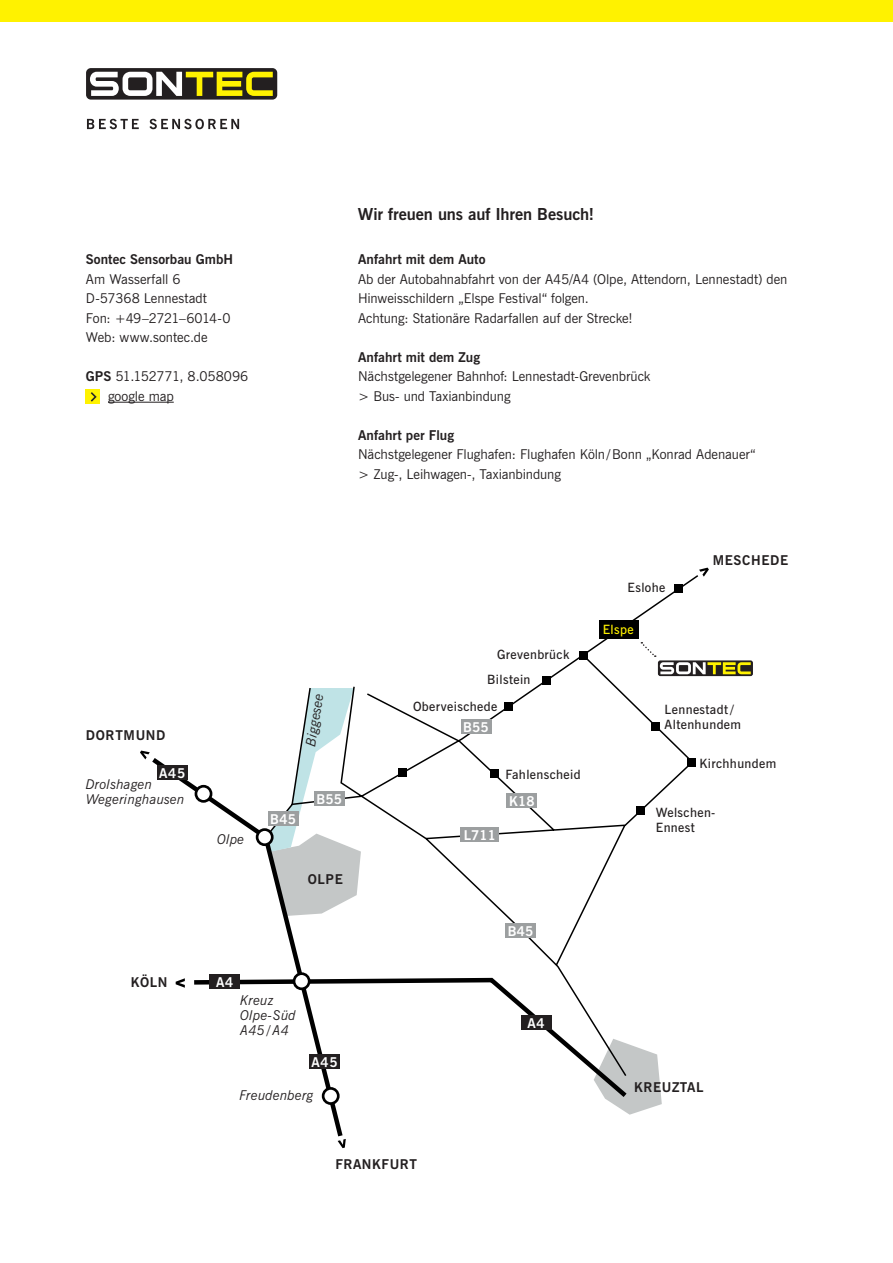
<style>
.page{position:relative;width:893px;height:1263px;background:#fff}
.page>*{position:absolute;margin:0;border:0;box-sizing:border-box;transform-origin:0 0}
.t1{font:700 16.5px "News Gothic BT";letter-spacing:-.005em;color:#231f20}
.t2{font:13.5px/19.5px "News Gothic BT";letter-spacing:-.005em;color:#231f20}
.t3{font:700 13.5px "News Gothic BT";letter-spacing:.01em;color:#231f20}
.t4{font:italic 13.5px/15px "News Gothic BT";letter-spacing:.01em;color:#231f20}
.t5{font:700 13.5px "News Gothic BT";letter-spacing:.01em;color:#fff}
.t6{font:700 13.5px "News Gothic BT";letter-spacing:.04em;color:#231f20}
.t7{font:700 13.5px "News Gothic BT";letter-spacing:.05em;color:#231f20}
.t8{font:600 12.75px/15.3px "News Gothic BT";letter-spacing:.03em;color:#231f20}
.t9{font:600 12.75px "News Gothic BT";letter-spacing:.03em;color:#fff200}
.s1{font-weight:700}
</style>
<div class="page">
<div style="left:0;top:0;width:893px;height:21px;background:#fff200"></div>
<div style="left:86px;top:68px;width:191px;height:32px;background:#231f20;border-radius:5px"></div>
<svg style="left:90px;top:72px;width:183px;height:24px"></svg>
<svg style="left:87px;top:119px;width:152px;height:10px"></svg>
<hr style="left:108px;top:402px;width:66px;height:1px;background:#231f20">
<div style="left:86px;top:390px;width:14px;height:14px;background:#fff200"></div>
<svg style="left:91px;top:392px;width:6px;height:10px"></svg>
<svg style="left:658px;top:660px;width:95px;height:16px"></svg>
<svg style="left:631px;top:1078px;width:31px;height:36px"></svg>
<svg style="left:299px;top:575px;width:401px;height:503px"></svg>
<svg style="left:338px;top:1141px;width:8px;height:7px"></svg>
<svg style="left:140px;top:750px;width:10px;height:9px"></svg>
<svg style="left:147px;top:753px;width:484px;height:388px"></svg>
<div style="left:196px;top:786px;width:15px;height:15px;background:#fff;border-radius:50%"></div>
<div style="left:195px;top:785px;width:17px;height:18px;border:3px solid #000;border-radius:50%"></div>
<div style="left:257px;top:829px;width:15px;height:16px;background:#fff;border-radius:50%"></div>
<div style="left:256px;top:828px;width:18px;height:18px;border:3px solid #000;border-radius:50%"></div>
<div style="left:294px;top:974px;width:15px;height:15px;background:#fff;border-radius:50%"></div>
<div style="left:293px;top:972px;width:17px;height:18px;border:3px solid #000;border-radius:50%"></div>
<div style="left:323px;top:1088px;width:15px;height:15px;background:#fff;border-radius:50%"></div>
<div style="left:322px;top:1087px;width:18px;height:18px;border:3px solid #000;border-radius:50%"></div>
<div style="left:504px;top:702px;width:9px;height:8px;background:#000"></div>
<div style="left:490px;top:770px;width:8px;height:8px;background:#000"></div>
<div style="left:398px;top:768px;width:9px;height:9px;background:#000"></div>
<div style="left:636px;top:806px;width:8px;height:9px;background:#000"></div>
<div style="left:687px;top:758px;width:9px;height:8px;background:#000"></div>
<div style="left:652px;top:722px;width:8px;height:8px;background:#000"></div>
<div style="left:542px;top:676px;width:8px;height:9px;background:#000"></div>
<div style="left:599px;top:621px;width:40px;height:18px;background:#000"></div>
<div style="left:579px;top:651px;width:9px;height:9px;background:#000"></div>
<div style="left:674px;top:584px;width:9px;height:8px;background:#000"></div>
<svg style="left:699px;top:568px;width:10px;height:9px"></svg>
<div style="left:157px;top:765px;width:31px;height:15px;background:#231f20"></div>
<div style="left:209px;top:974px;width:31px;height:14px;background:#231f20"></div>
<div style="left:521px;top:1015px;width:30px;height:15px;background:#231f20"></div>
<div style="left:309px;top:1055px;width:31px;height:14px;background:#231f20"></div>
<div style="left:268px;top:811px;width:31px;height:14px;background:#9c9fa0"></div>
<div style="left:505px;top:923px;width:31px;height:14px;background:#9c9fa0"></div>
<div style="left:314px;top:791px;width:31px;height:14px;background:#9c9fa0"></div>
<div style="left:461px;top:719px;width:30px;height:14px;background:#9c9fa0"></div>
<div style="left:506px;top:793px;width:31px;height:14px;background:#9c9fa0"></div>
<div style="left:461px;top:828px;width:38px;height:14px;background:#9c9fa0"></div>
<svg style="left:641px;top:642px;width:110px;height:32px"></svg>
<p class="t3" style="left:86px;top:251px;width:149px">Sontec Sensorbau GmbH</p>
<p class="t2" style="left:86px;top:269px;width:146px">Am Wasserfall 6<br>D-57368 Lennestadt<br>Fon: +49–2721–6014-0<br>Web: www.sontec.de</p>
<p class="t2" style="left:108px;top:367px;width:142px;text-indent:-22px"><span class="s1">GPS</span> 51.152771, 8.058096 google map</p>
<p class="t1" style="left:358px;top:204px;width:238px">Wir freuen uns auf Ihren Besuch!</p>
<p class="t3" style="left:358px;top:251px;width:129px">Anfahrt mit dem Auto</p>
<p class="t2" style="left:358px;top:269px;width:431px">Ab der Autobahnabfahrt von der A45/A4 (Olpe, Attendorn, Lennestadt) den<br>Hinweisschildern „Elspe Festival“ folgen.<br>Achtung: Stationäre Radarfallen auf der Strecke!</p>
<p class="t3" style="left:358px;top:349px;width:124px">Anfahrt mit dem Zug</p>
<p class="t2" style="left:358px;top:367px;width:294px">Nächstgelegener Bahnhof: Lennestadt-Grevenbrück &gt; Bus- und Taxianbindung</p>
<p class="t3" style="left:358px;top:427px;width:98px">Anfahrt per Flug</p>
<p class="t2" style="left:358px;top:445px;width:399px">Nächstgelegener Flughafen: Flughafen Köln/Bonn „Konrad Adenauer“ &gt; Zug-, Leihwagen-, Taxianbindung</p>
<p class="t7" style="left:86px;top:727px;width:81px">DORTMUND</p>
<p class="t5" style="left:159px;top:765px;width:28px">A45</p>
<p class="t4" style="left:86px;top:776px;width:100px">Drolshagen<br>Wegeringhausen</p>
<p class="t4" style="left:217px;top:831px;width:29px">Olpe</p>
<p class="t4" style="left:303px;top:745px;width:55px;rotate:-81deg">Biggesee</p>
<p class="t5" style="left:270px;top:811px;width:27px">B45</p>
<p class="t5" style="left:317px;top:790px;width:27px">B55</p>
<p class="t3" style="left:308px;top:871px;width:37px">OLPE</p>
<p class="t3" style="left:131px;top:974px;width:38px">KÖLN</p>
<p class="t5" style="left:216px;top:974px;width:19px">A4</p>
<p class="t4" style="left:240px;top:993px;width:57px">Kreuz<br>Olpe-Süd<br>A45/A4</p>
<p class="t5" style="left:312px;top:1054px;width:28px">A45</p>
<p class="t4" style="left:240px;top:1087px;width:75px">Freudenberg</p>
<p class="t8" style="left:497px;top:647px;width:74px">Grevenbrück</p>
<p class="t8" style="left:487px;top:672px;width:45px">Bilstein</p>
<p class="t8" style="left:413px;top:698px;width:86px">Oberveischede</p>
<p class="t5" style="left:463px;top:718px;width:27px">B55</p>
<p class="t5" style="left:464px;top:827px;width:34px">L711</p>
<p class="t8" style="left:505px;top:766px;width:77px">Fahlenscheid</p>
<p class="t5" style="left:509px;top:792px;width:27px">K18</p>
<p class="t8" style="left:628px;top:580px;width:39px">Eslohe</p>
<p class="t9" style="left:603px;top:622px;width:32px">Elspe</p>
<p class="t7" style="left:713px;top:552px;width:77px">MESCHEDE</p>
<p class="t8" style="left:665px;top:702px;width:78px">Lennestadt /<br>Altenhundem</p>
<p class="t8" style="left:699px;top:755px;width:79px">Kirchhundem</p>
<p class="t8" style="left:656px;top:805px;width:61px">Welschen-<br>Ennest</p>
<p class="t5" style="left:508px;top:923px;width:27px">B45</p>
<p class="t5" style="left:527px;top:1015px;width:19px">A4</p>
<p class="t6" style="left:634px;top:1079px;width:71px">KREUZTAL</p>
<p class="t6" style="left:335px;top:1156px;width:83px">FRANKFURT</p>
</div>
